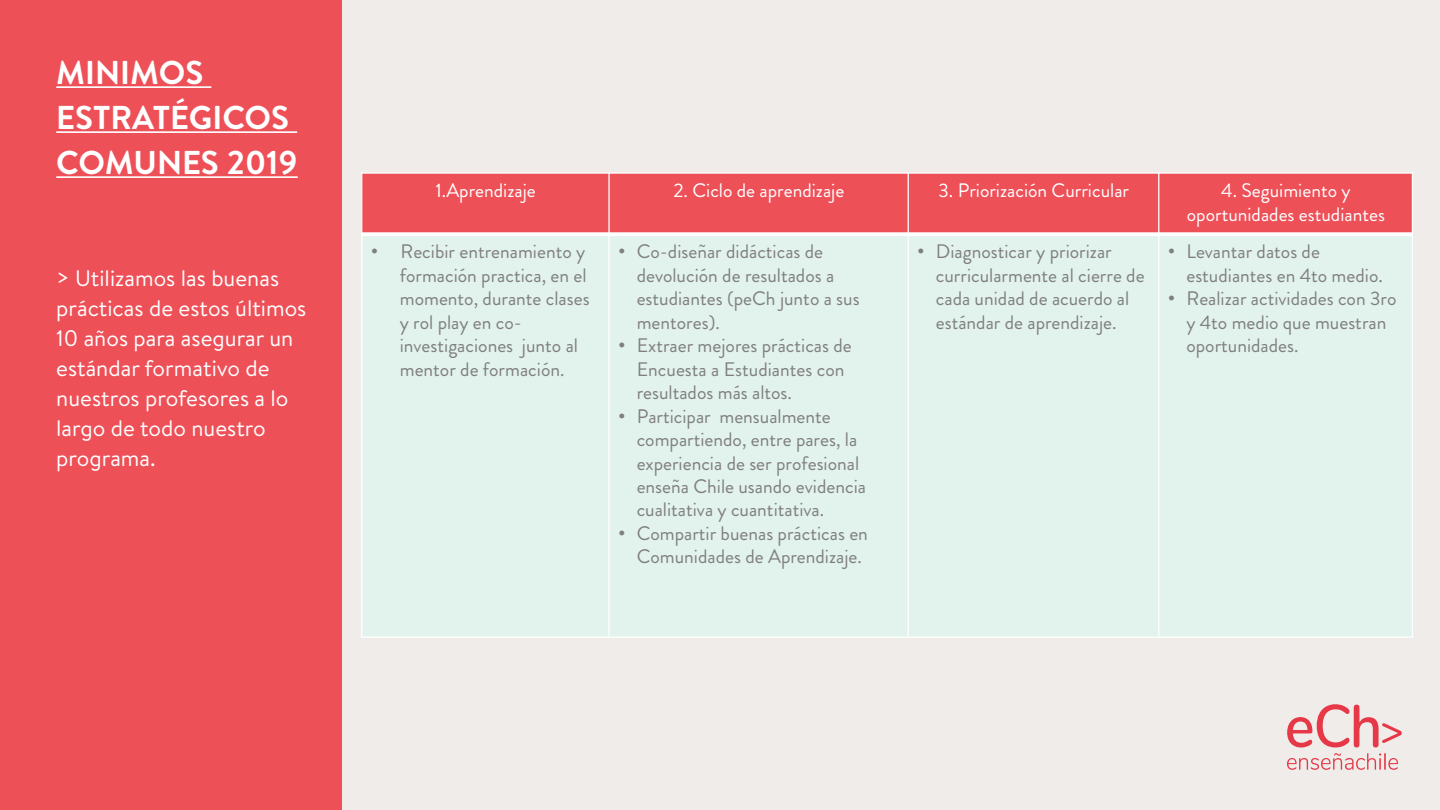
<style>
.page{position:relative;width:1440px;height:810px;background:#fff}
.page>*{position:absolute;margin:0;border:0;box-sizing:border-box;transform-origin:0 0}
.t1{font:700 33px/45px "Brandon Text";color:#fff}
.t2{font:22.5px/30px "Brandon Text";color:#fff}
.t3{font:19.58px/23.5px "Brandon Grotesque";color:#7f7f7f}
.t4{font:19.58px/23.5px "Brandon Grotesque";color:#fff;text-align:center}
.s1{font-family:"Arial"}
</style>
<div class="page">
<div style="left:333px;top:0;width:1107px;height:810px;background:#efecea"></div>
<div style="left:0;top:0;width:342px;height:810px;background:#ee5058"></div>
<hr style="left:56px;top:86px;width:155px;height:2px;background:#fff">
<hr style="left:56px;top:131px;width:241px;height:2px;background:#fff">
<hr style="left:56px;top:176px;width:242px;height:2px;background:#fff">
<div style="left:362px;top:173px;width:247px;height:61px;background:#ee5058"></div>
<div style="left:609px;top:173px;width:299px;height:61px;background:#ee5058"></div>
<div style="left:908px;top:173px;width:251px;height:61px;background:#ee5058"></div>
<div style="left:1159px;top:173px;width:253px;height:61px;background:#ee5058"></div>
<div style="left:362px;top:234px;width:247px;height:403px;background:#e2f2ed"></div>
<div style="left:609px;top:234px;width:299px;height:403px;background:#e2f2ed"></div>
<div style="left:908px;top:234px;width:251px;height:403px;background:#e2f2ed"></div>
<div style="left:1159px;top:234px;width:253px;height:403px;background:#e2f2ed"></div>
<hr style="left:608px;top:172px;width:2px;height:466px;background:#fff">
<hr style="left:908px;top:172px;width:1px;height:466px;background:#fff">
<hr style="left:1158px;top:172px;width:1px;height:466px;background:#fff">
<svg style="left:363px;top:232px;width:1049px;height:4px;background:#fdf2f3"></svg>
<hr style="left:362px;top:172px;width:1px;height:466px;background:#fff">
<hr style="left:1412px;top:172px;width:1px;height:466px;background:#fff">
<hr style="left:362px;top:172px;width:1051px;height:2px;background:#fff">
<hr style="left:362px;top:637px;width:1051px;height:1px;background:#fff">
<svg style="left:1287px;top:704px;width:115px;height:66px"></svg>
<h1 class="t1" style="left:56px;top:49px;width:243px">MINIMOS<br>ESTRATÉGICOS<br>COMUNES 2019</h1>
<p class="t2" style="left:56px;top:262px;width:252px">&gt; Utilizamos las buenas prácticas de estos últimos<br>10 años para asegurar un estándar formativo de nuestros profesores a lo largo de todo nuestro programa.</p>
<p class="t4" style="left:436px;top:179px;width:102px">1.Aprendizaje</p>
<p class="t4" style="left:674px;top:179px;width:172px">2. Ciclo de aprendizaje</p>
<p class="t4" style="left:939px;top:179px;width:192px">3. Priorización Curricular</p>
<p class="t4" style="left:1187px;top:179px;width:200px">4. Seguimiento y oportunidades estudiantes</p>
<p class="t3" style="left:400px;top:240px;width:191px;text-indent:-29px"><span class="s1">•</span> Recibir entrenamiento y formación practica, en el momento, durante clases y rol play en co&shy;investigaciones junto al mentor de formación.</p>
<p class="t3" style="left:637px;top:240px;width:225px;text-indent:-18px"><span class="s1">•</span> Co-diseñar didácticas de devolución de resultados a estudiantes (peCh junto a sus mentores).</p>
<p class="t3" style="left:936px;top:240px;width:210px;text-indent:-18px"><span class="s1">•</span> Diagnosticar y priorizar curricularmente al cierre de cada unidad de acuerdo al estándar de aprendizaje.</p>
<p class="t3" style="left:1186px;top:240px;width:198px;text-indent:-18px"><span class="s1">•</span> Levantar datos de estudiantes en 4to medio.</p>
<p class="t3" style="left:1186px;top:287px;width:212px;text-indent:-18px"><span class="s1">•</span> Realizar actividades con 3ro y 4to medio que muestran oportunidades.</p>
<p class="t3" style="left:637px;top:334px;width:217px;text-indent:-18px"><span class="s1">•</span> Extraer mejores prácticas de<br>Encuesta a Estudiantes con resultados más altos.</p>
<p class="t3" style="left:637px;top:404px;width:231px;text-indent:-18px"><span class="s1">•</span> Participar mensualmente compartiendo, entre pares, la experiencia de ser profesional enseña Chile usando evidencia cualitativa y cuantitativa.</p>
<p class="t3" style="left:637px;top:522px;width:233px;text-indent:-18px"><span class="s1">•</span> Compartir buenas prácticas en<br>Comunidades de Aprendizaje.</p>
</div>
